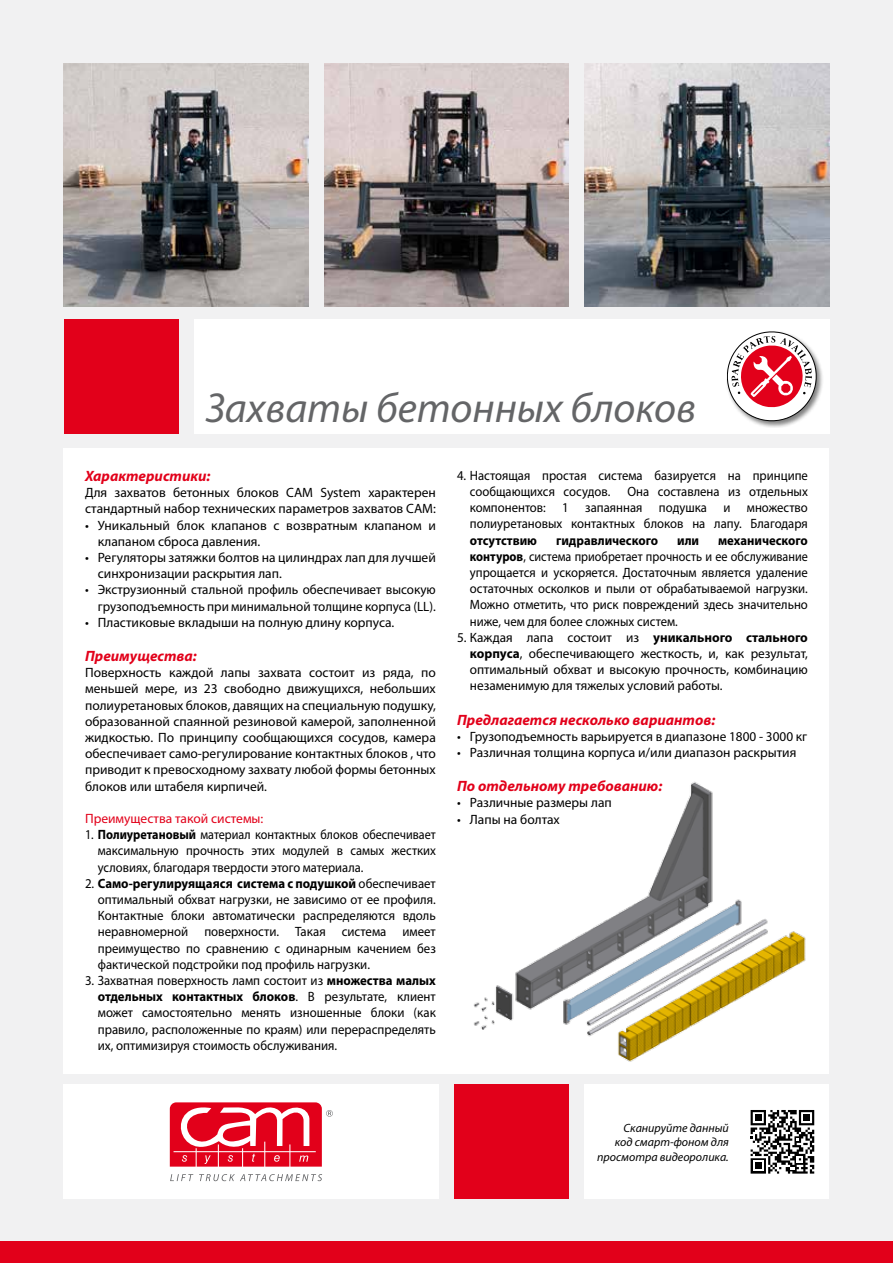
<style>
.page{position:relative;width:893px;height:1263px;background:#f1f1f2}
.page>*{position:absolute;margin:0;border:0;box-sizing:border-box;transform-origin:0 0}
.t1{font:italic 42px "Myriad Pro";color:#646567}
.t2{font:italic 700 15px "Myriad Pro";color:#e2001a}
.t3{font:13.5px/16.2px "Myriad Pro";color:#000}
.t4{font:13.5px/16.2px "Myriad Pro";color:#000;text-align:justify;scale:.95 1}
.t5{font:13.5px/16.2px "Myriad Pro";color:#000;text-align:justify;scale:.9 1}
.t6{font:13.5px/16.2px "Myriad Pro";color:#000;scale:.94 1}
.t7{font:700 13.5px "Myriad Pro";color:#000;scale:.94 1}
.t8{font:13.5px "Myriad Pro";color:#e2001a}
.t9{font:italic 12px/14.4px "Myriad Pro";color:#000;text-align:right}
.s1{font-weight:700}
</style>
<div class="page">
<div style="left:64px;top:448px;width:765px;height:625px;background:#fff"></div>
<img style="left:324px;top:64px;width:245px;height:242px">
<img style="left:64px;top:64px;width:245px;height:242px">
<img style="left:584px;top:64px;width:245px;height:242px">
<div style="left:64px;top:319px;width:115px;height:115px;background:#e2001a"></div>
<div style="left:194px;top:319px;width:635px;height:115px;background:#fff"></div>
<div style="left:0;top:1242px;width:893px;height:21px;background:#e2001a"></div>
<div style="left:584px;top:1084px;width:245px;height:115px;background:#fff"></div>
<div style="left:454px;top:1084px;width:115px;height:115px;background:#e2001a"></div>
<svg style="left:750px;top:1110px;width:65px;height:64px"></svg>
<svg style="left:751px;top:1110px;width:63px;height:63px"></svg>
<div style="left:726px;top:330px;width:98px;height:98px;background:#000;opacity:.5"></div>
<svg style="left:727px;top:332px;width:89px;height:89px"></svg>
<img style="left:473px;top:781px;width:333px;height:281px">
<div style="left:64px;top:1084px;width:375px;height:115px;background:#fff"></div>
<svg style="left:170px;top:1174px;width:23px;height:7px"></svg>
<svg style="left:199px;top:1174px;width:123px;height:7px"></svg>
<svg style="left:170px;top:1102px;width:163px;height:64px"></svg>
<h1 class="t1" style="left:206px;top:385px;width:491px">Захваты бетонных блоков</h1>
<p class="t2" style="left:85px;top:468px;width:127px">Характеристики:</p>
<p class="t3" style="left:85px;top:485px;width:352px">Для захватов бетонных блоков CAM System характерен стандартный набор технических параметров захватов CAM:</p>
<p class="t3" style="left:98px;top:517px;width:340px;text-indent:-13px">• Уникальный блок клапанов с возвратным клапаном и клапаном сброса давления.</p>
<p class="t3" style="left:98px;top:550px;width:340px;text-indent:-13px">• Регуляторы затяжки болтов на цилиндрах лап для лучшей синхронизации раскрытия лап.</p>
<p class="t3" style="left:85px;top:582px;width:352px;text-align:right">• Экструзионный стальной профиль обеспечивает высокую грузоподъемность при минимальной толщине корпуса (LL).</p>
<p class="t3" style="left:85px;top:614px;width:311px">• Пластиковые вкладыши на полную длину корпуса.</p>
<p class="t2" style="left:85px;top:648px;width:113px">Преимущества:</p>
<p class="t3" style="left:85px;top:665px;width:352px;text-align:justify">Поверхность каждой лапы захвата состоит из ряда, по меньшей мере, из 23 свободно движущихся, небольших полиуретановых блоков, давящих на специальную подушку, образованной спаянной резиновой камерой, заполненной жидкостью. По принципу сообщающихся сосудов, камера обеспечивает само-регулирование контактных блоков , что приводит к превосходному захвату любой формы бетонных блоков или штабеля кирпичей.</p>
<p class="t8" style="left:85px;top:811px;width:180px">Преимущества такой системы:</p>
<p class="t5" style="left:98px;top:827px;width:377px;text-indent:-13px">1. <span class="s1">Полиуретановый</span> материал контактных блоков обеспечивает максимальную прочность этих модулей в самых жестких условиях, благодаря твердости этого материала.</p>
<p class="t4" style="left:98px;top:875px;width:357px;text-indent:-13px">2. <span class="s1">Само-регулируящаяся система с подушкой</span> обеспечивает оптимальный обхват нагрузки, не зависимо от ее профиля.<br>Контактные блоки автоматически распределяются вдоль неравномерной поверхности. Такая система имеет преимущество по сравнению с одинарным качением без фактической подстройки под профиль нагрузки.</p>
<p class="t4" style="left:98px;top:973px;width:357px;text-indent:-13px">3. Захватная поверхность ламп состоит из <span class="s1">множества малых отдельных контактных блоков</span>. В результате, клиент может самостоятельно менять изношенные блоки (как правило, расположенные по краям) или перераспределять их, оптимизируя стоимость обслуживания.</p>
<p class="t6" style="left:470px;top:467px;width:361px;text-indent:-13px">4. Настоящая простая система базируется на принципе сообщающихся сосудов.</p>
<p class="t6" style="left:470px;top:484px;width:361px;text-align:justify;text-indent:158px">Она составлена из отдельных компонентов: 1 запаянная подушка и множество полиуретановых контактных блоков на лапу. Благодаря</p>
<p class="t7" style="left:470px;top:532px;width:73px">отсутствию</p>
<p class="t7" style="left:556px;top:532px;width:110px">гидравлического</p>
<p class="t7" style="left:677px;top:532px;width:25px">или</p>
<p class="t5" style="left:470px;top:532px;width:377px;text-indent:248px"><span class="s1">механического контуров</span>, система приобретает прочность и ее обслуживание упрощается и ускоряется. Достаточным является удаление остаточных осколков и пыли от обрабатываемой нагрузки.<br>Можно отметить, что риск повреждений здесь значительно ниже, чем для более сложных систем.</p>
<p class="t3" style="left:470px;top:629px;width:340px;text-align:justify;text-indent:-13px">5. Каждая лапа состоит из <span class="s1">уникального стального корпуса</span>, обеспечивающего жесткость, и, как результат, оптимальный обхват и высокую прочность, комбинацию незаменимую для тяжелых условий работы.</p>
<p class="t2" style="left:457px;top:711px;width:260px">Предлагается несколько вариантов:</p>
<p class="t3" style="left:457px;top:728px;width:352px">• Грузоподъемность варьируется в диапазоне 1800 - 3000 кг</p>
<p class="t3" style="left:457px;top:745px;width:341px">• Различная толщина корпуса и/или диапазон раскрытия</p>
<p class="t2" style="left:457px;top:778px;width:207px">По отдельному требованию:</p>
<p class="t3" style="left:457px;top:795px;width:156px">• Различные размеры лап</p>
<p class="t3" style="left:457px;top:811px;width:104px">• Лапы на болтах</p>
<p class="t9" style="left:597px;top:1121px;width:133px">Сканируйте данный<br>код смарт-фоном для просмотра видеоролика.</p>
</div>
